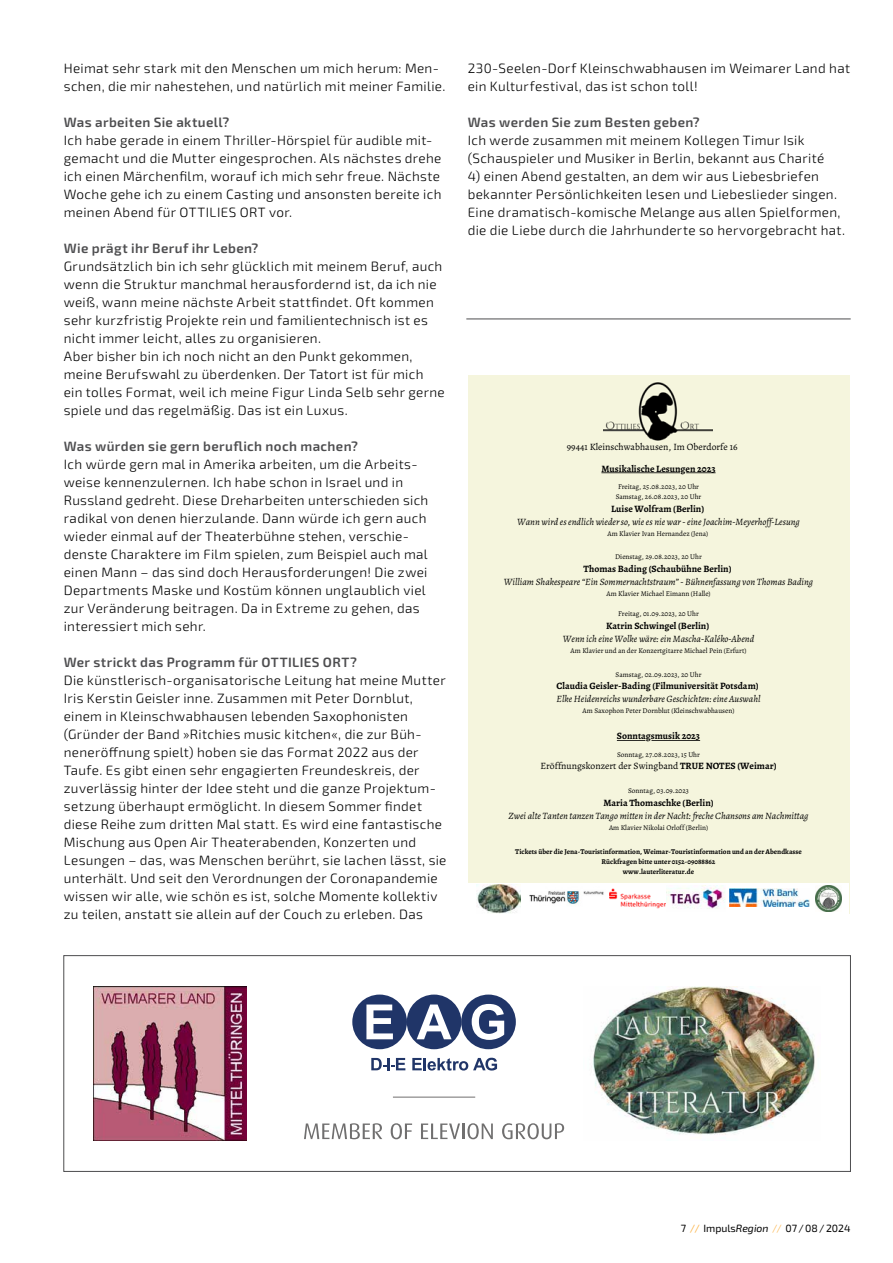
<style>
.page{position:relative;width:893px;height:1263px;background:#fff}
.page>*{position:absolute;margin:0;border:0;box-sizing:border-box;transform-origin:0 0}
.t1{font:300 13.5px/18px "Exo 2.0";letter-spacing:.025em;color:#000}
.t2{font:600 13.5px "Exo 2.0";letter-spacing:.025em;color:#4d4d4f}
.t3{font:10.5px "Exo 2.0";color:#000}
.t4{font:italic 9.75px "Alegreya";color:#000}
.t5{font:700 9.75px "Alegreya";color:#000}
.t6{font:9.75px "Alegreya";color:#000}
.t7{font:7.2px/10.1px "Alegreya";color:#000;text-align:center}
.t8{font:700 7.2px/10.1px "Alegreya";color:#000;text-align:center}
.s1{font-weight:700}
.s2{color:#fbb040}
.s3{font-style:italic}
.s4{font-weight:300;color:#fbb040}
</style>
<div class="page">
<div style="left:64px;top:955px;width:787px;height:217px;border:1px solid #4d4d4f"></div>
<img style="left:593px;top:986px;width:222px;height:149px">
<img style="left:94px;top:986px;width:153px;height:154px">
<hr style="left:393px;top:1097px;width:82px;height:1px;background:#706f6f">
<svg style="left:371px;top:1058px;width:34px;height:12px"></svg>
<svg style="left:412px;top:1058px;width:85px;height:12px"></svg>
<div style="left:461px;top:994px;width:55px;height:55px;background:#203568;border-radius:50%"></div>
<svg style="left:472px;top:1004px;width:32px;height:36px"></svg>
<div style="left:407px;top:994px;width:54px;height:55px;background:#203568;border-radius:50%"></div>
<svg style="left:417px;top:1004px;width:35px;height:35px"></svg>
<div style="left:352px;top:994px;width:55px;height:55px;background:#203568;border-radius:50%"></div>
<svg style="left:366px;top:1004px;width:27px;height:35px"></svg>
<svg style="left:304px;top:1123px;width:78px;height:16px"></svg>
<svg style="left:391px;top:1123px;width:21px;height:16px"></svg>
<svg style="left:421px;top:1123px;width:72px;height:16px"></svg>
<svg style="left:502px;top:1123px;width:62px;height:16px"></svg>
<div style="left:467px;top:376px;width:382px;height:538px;background:#f5f5dd"></div>
<img style="left:603px;top:382px;width:109px;height:59px">
<hr style="left:686px;top:472px;width:30px;height:1px;background:#000">
<hr style="left:601px;top:472px;width:79px;height:1px;background:#000">
<hr style="left:651px;top:740px;width:49px;height:1px;background:#000">
<svg style="left:617px;top:740px;width:28px;height:1px"></svg>
<div style="left:467px;top:883px;width:382px;height:31px;background:#fff"></div>
<img style="left:609px;top:887px;width:116px;height:22px">
<img style="left:816px;top:886px;width:25px;height:25px">
<img style="left:729px;top:888px;width:80px;height:18px">
<img style="left:477px;top:884px;width:43px;height:29px">
<img style="left:529px;top:891px;width:75px;height:14px">
<hr style="left:466px;top:319px;width:385px;height:1px;background:#4d4d4f">
<p class="t1" style="left:64px;top:60px;width:383px">Heimat sehr stark mit den Menschen um mich herum: Men&shy;schen, die mir nahestehen, und natürlich mit meiner Familie.</p>
<p class="t2" style="left:64px;top:115px;width:167px">Was arbeiten Sie aktuell?</p>
<p class="t1" style="left:64px;top:132px;width:379px">Ich habe gerade in einem Thriller-Hörspiel für audible mit&shy;gemacht und die Mutter eingesprochen. Als nächstes drehe ich einen Märchenfilm, worauf ich mich sehr freue. Nächste Woche gehe ich zu einem Casting und ansonsten bereite ich meinen Abend für OTTILIES ORT vor.</p>
<p class="t2" style="left:64px;top:241px;width:196px">Wie prägt ihr Beruf ihr Leben?</p>
<p class="t1" style="left:64px;top:258px;width:383px">Grundsätzlich bin ich sehr glücklich mit meinem Beruf, auch wenn die Struktur manchmal herausfordernd ist, da ich nie weiß, wann meine nächste Arbeit stattfindet. Oft kommen sehr kurzfristig Projekte rein und familientechnisch ist es nicht immer leicht, alles zu organisieren.<br>Aber bisher bin ich noch nicht an den Punkt gekommen, meine Berufswahl zu überdenken. Der Tatort ist für mich ein tolles Format, weil ich meine Figur Linda Selb sehr gerne spiele und das regelmäßig. Das ist ein Luxus.</p>
<p class="t2" style="left:64px;top:438px;width:296px">Was würden sie gern beruflich noch machen?</p>
<p class="t1" style="left:64px;top:456px;width:366px">Ich würde gern mal in Amerika arbeiten, um die Arbeits&shy;weise kennenzulernen. Ich habe schon in Israel und in Russland gedreht. Diese Dreharbeiten unterschieden sich radikal von denen hierzulande. Dann würde ich gern auch wieder einmal auf der Theaterbühne stehen, verschie&shy;denste Charaktere im Film spielen, zum Beispiel auch mal einen Mann – das sind doch Herausforderungen! Die zwei Departments Maske und Kostüm können unglaublich viel zur Veränderung beitragen. Da in Extreme zu gehen, das interessiert mich sehr.</p>
<p class="t2" style="left:64px;top:654px;width:295px">Wer strickt das Programm für OTTILIES ORT?</p>
<p class="t1" style="left:64px;top:672px;width:384px">Die künstlerisch-organisatorische Leitung hat meine Mutter Iris Kerstin Geisler inne. Zusammen mit Peter Dornblut, einem in Kleinschwabhausen lebenden Saxophonisten (Gründer der Band »Ritchies music kitchen«, die zur Büh&shy;neneröffnung spielt) hoben sie das Format 2022 aus der Taufe. Es gibt einen sehr engagierten Freundeskreis, der zuverlässig hinter der Idee steht und die ganze Projektum&shy;setzung überhaupt ermöglicht. In diesem Sommer findet diese Reihe zum dritten Mal statt. Es wird eine fantastische Mischung aus Open Air Theaterabenden, Konzerten und Lesungen – das, was Menschen berührt, sie lachen lässt, sie unterhält. Und seit den Verordnungen der Coronapandemie wissen wir alle, wie schön es ist, solche Momente kollektiv zu teilen, anstatt sie allein auf der Couch zu erleben. Das</p>
<p class="t1" style="left:468px;top:60px;width:384px">230-Seelen-Dorf Kleinschwabhausen im Weimarer Land hat ein Kulturfestival, das ist schon toll!</p>
<p class="t2" style="left:468px;top:114px;width:234px">Was werden Sie zum Besten geben?</p>
<p class="t1" style="left:468px;top:132px;width:358px">Ich werde zusammen mit meinem Kollegen Timur Isik (Schauspieler und Musiker in Berlin, bekannt aus Charité</p>
<p class="t1" style="left:468px;top:168px;width:379px">4) einen Abend gestalten, an dem wir aus Liebesbriefen bekannter Persönlichkeiten lesen und Liebeslieder singen.<br>Eine dramatisch-komische Melange aus allen Spielformen, die die Liebe durch die Jahrhunderte so hervorgebracht hat.</p>
<p class="t6" style="left:567px;top:441px;width:172px">99441 Kleinschwabhausen, Im Oberdorfe 16</p>
<p class="t5" style="left:601px;top:462px;width:116px">Musikalische Lesungen 2023</p>
<p class="t7" style="left:616px;top:481px;width:87px">Freitag, 25.08.2023, 20 Uhr<br>Samstag, 26.08.2023, 20 Uhr</p>
<p class="t5" style="left:611px;top:502px;width:95px">Luise Wolfram (Berlin)</p>
<p class="t4" style="left:517px;top:515px;width:284px">Wann wird es endlich wieder so, wie es nie war - eine Joachim-Meyerhoff-Lesung</p>
<p class="t7" style="left:607px;top:528px;width:102px">Am Klavier Ivan Hernandez (Jena)</p>
<p class="t7" style="left:615px;top:552px;width:88px">Dienstag, 29.08.2023, 20 Uhr</p>
<p class="t5" style="left:584px;top:562px;width:149px">Thomas Bading (Schaubühne Berlin)</p>
<p class="t4" style="left:504px;top:575px;width:311px">William Shakespeare “Ein Sommernachtstraum” - Bühnenfassung von Thomas Bading</p>
<p class="t7" style="left:606px;top:589px;width:106px">Am Klavier Michael Eimann (Halle)</p>
<p class="t7" style="left:618px;top:609px;width:82px">Freitag, 01.09.2023, 20 Uhr</p>
<p class="t5" style="left:606px;top:619px;width:104px">Katrin Schwingel (Berlin)</p>
<p class="t4" style="left:563px;top:632px;width:193px">Wenn ich eine Wolke wäre: ein Mascha-Kaléko-Abend</p>
<p class="t7" style="left:571px;top:646px;width:177px">Am Klavier und an der Konzertgitarre Michael Pein (Erfurt)</p>
<p class="t7" style="left:615px;top:669px;width:87px">Samstag, 02.09.2023, 20 Uhr</p>
<p class="t5" style="left:557px;top:679px;width:204px">Claudia Geisler-Bading (Filmuniversität Potsdam)</p>
<p class="t4" style="left:557px;top:693px;width:205px">Elke Heidenreichs wunderbare Geschichten: eine Auswahl</p>
<p class="t7" style="left:583px;top:706px;width:153px">Am Saxophon Peter Dornblut (Kleinschwabhausen)</p>
<p class="t5" style="left:617px;top:729px;width:85px">Sonntagsmusik 2023</p>
<p class="t7" style="left:617px;top:749px;width:84px">Sonntag, 27.08.2023, 15 Uhr</p>
<p class="t6" style="left:540px;top:760px;width:238px">Eröffnungskonzert der Swingband <span class="s1">TRUE NOTES (Weimar)</span></p>
<p class="t7" style="left:628px;top:786px;width:62px">Sonntag, 03.09.2023</p>
<p class="t5" style="left:603px;top:796px;width:112px">Maria Thomaschke (Berlin)</p>
<p class="t4" style="left:509px;top:809px;width:301px">Zwei alte Tanten tanzen Tango mitten in der Nacht: freche Chansons am Nachmittag</p>
<p class="t7" style="left:609px;top:823px;width:101px">Am Klavier Nikolai Orloff (Berlin)</p>
<p class="t8" style="left:515px;top:846px;width:288px">Tickets über die Jena-Touristinformation, Weimar-Touristinformation und an der Abendkasse<br>Rückfragen bitte unter 0152-09088862<br>www.lauterliteratur.de</p>
<p class="t3" style="left:681px;top:1222px;width:171px">7 <span class="s2">//</span> Impuls<span class="s3">Region</span> <span class="s4">//</span> 07/08/2024</p>
</div>
